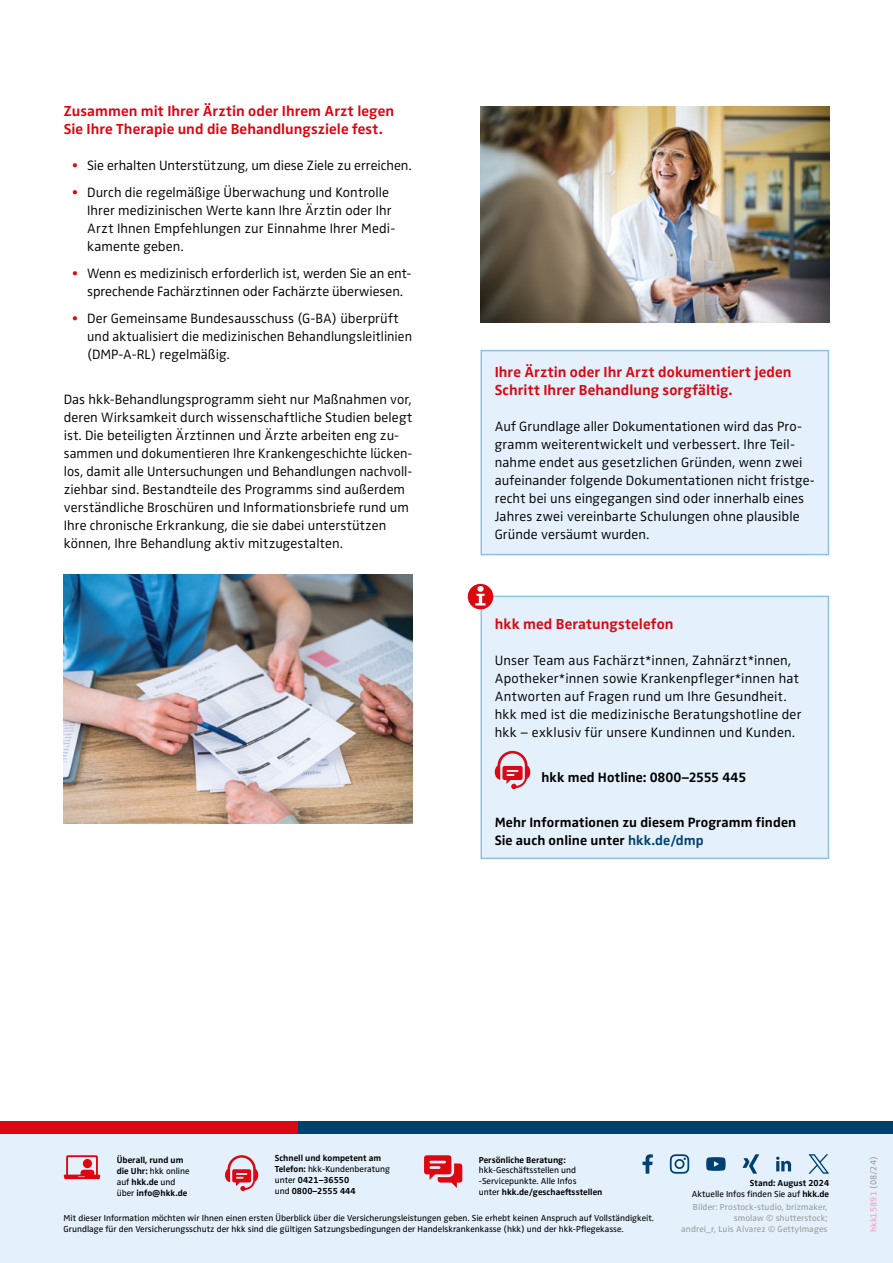
<style>
.page{position:relative;width:893px;height:1263px;background:#fff}
.page>*{position:absolute;margin:0;border:0;box-sizing:border-box;transform-origin:0 0}
.Subline{font:700 15px/18px "Zwo Pro";letter-spacing:.005em;color:#db0812}
.Aufzählung{font:300 13.95px/18px "Zwo Pro";letter-spacing:.005em;color:#000}
.Copy{font:300 13.95px/18px "Zwo Pro";letter-spacing:.015em;color:#000}
.Copy-2{font:700 13.95px/18px "Zwo Pro";letter-spacing:.005em;color:#000}
.Pfeile_rot{font:9px/10.8px "Zwo Pro";color:#000}
.Pfeile_rot-2{font:700 9px/10.8px "Zwo Pro";color:#000}
.Infobox___Aufzaehlung{font:9px/10.8px "Zwo Pro";letter-spacing:.01em;color:#9d9d9c;text-align:right}
.Infobox___Aufzaehlung-2{font:9px "Zwo Pro";letter-spacing:.01em;color:#f39fc5}
.s1{color:#db0812}
.s2{color:#004170}
.s3{font-weight:400}
.s4{font-weight:700}
.s5{color:#9d9d9c}
</style>
<div class="page">
<div style="left:481px;top:596px;width:347px;height:262px;background:#e4f0fb"></div>
<div style="left:480px;top:596px;width:349px;height:263px;border:2px solid #90c0e4"></div>
<svg style="left:495px;top:751px;width:35px;height:38px"></svg>
<div style="left:468px;top:584px;width:25px;height:25px;background:#db0812;border-radius:50%"></div>
<svg style="left:475px;top:586px;width:11px;height:19px"></svg>
<div style="left:298px;top:1121px;width:595px;height:13px;background:#004170"></div>
<div style="left:0;top:1121px;width:298px;height:13px;background:#db0812"></div>
<div style="left:0;top:1134px;width:893px;height:129px;background:#e4f0fb"></div>
<svg style="left:424px;top:1155px;width:38px;height:33px"></svg>
<svg style="left:225px;top:1155px;width:33px;height:36px"></svg>
<div style="left:481px;top:351px;width:347px;height:204px;background:#e4f0fb"></div>
<div style="left:480px;top:350px;width:349px;height:205px;border:2px solid #90c0e4"></div>
<img style="left:64px;top:575px;width:348px;height:248px">
<svg style="left:64px;top:1155px;width:36px;height:24px"></svg>
<svg style="left:743px;top:1154px;width:16px;height:20px"></svg>
<svg style="left:776px;top:1156px;width:15px;height:15px"></svg>
<svg style="left:670px;top:1154px;width:19px;height:20px"></svg>
<svg style="left:706px;top:1157px;width:20px;height:14px"></svg>
<svg style="left:642px;top:1154px;width:11px;height:20px"></svg>
<svg style="left:808px;top:1154px;width:21px;height:20px"></svg>
<img style="left:480px;top:107px;width:349px;height:216px">
<p class="Subline" style="left:64px;top:101px;width:332px">Zusammen mit Ihrer Ärztin oder Ihrem Arzt legen<br>Sie Ihre Therapie und die Behandlungsziele fest.</p>
<p class="Aufzählung" style="left:72px;top:155px;width:341px"><span class="s1">•</span> Sie erhalten Unterstützung, um diese Ziele zu erreichen.</p>
<p class="Aufzählung" style="left:87px;top:182px;width:308px;text-indent:-15px"><span class="s1">•</span> Durch die regelmäßige Überwachung und Kontrolle Ihrer medizinischen Werte kann Ihre Ärztin oder Ihr Arzt Ihnen Empfehlungen zur Einnahme Ihrer Medi&shy;kamente geben.</p>
<p class="Aufzählung" style="left:72px;top:263px;width:341px;text-align:center"><span class="s1">•</span> Wenn es medizinisch erforderlich ist, werden Sie an ent&shy;sprechende Fachärztinnen oder Fachärzte überwiesen.</p>
<p class="Aufzählung" style="left:87px;top:308px;width:326px;text-indent:-15px"><span class="s1">•</span> Der Gemeinsame Bundesausschuss (G-BA) überprüft und aktualisiert die medizinischen Behandlungsleitlinien (DMP-A-RL) regelmäßig.</p>
<p class="Aufzählung" style="left:64px;top:389px;width:350px">Das hkk-Behandlungsprogramm sieht nur Maßnahmen vor, deren Wirksamkeit durch wissenschaftliche Studien belegt ist. Die beteiligten Ärztinnen und Ärzte arbeiten eng zu&shy;sammen und dokumentieren Ihre Krankengeschichte lücken&shy;los, damit alle Untersuchungen und Behandlungen nachvoll&shy;ziehbar sind. Bestandteile des Programms sind außerdem verständliche Broschüren und Informationsbriefe rund um Ihre chronische Erkrankung, die sie dabei unterstützen können, Ihre Behandlung aktiv mitzugestalten.</p>
<p class="Subline" style="left:495px;top:362px;width:298px">Ihre Ärztin oder Ihr Arzt dokumentiert jeden<br>Schritt Ihrer Behandlung sorgfältig.</p>
<p class="Aufzählung" style="left:495px;top:416px;width:322px">Auf Grundlage aller Dokumentationen wird das Pro&shy;gramm weiterentwickelt und verbessert. Ihre Teil&shy;nahme endet aus gesetzlichen Gründen, wenn zwei aufeinander folgende Dokumentationen nicht fristge&shy;recht bei uns eingegangen sind oder innerhalb eines Jahres zwei vereinbarte Schulungen ohne plausible Gründe versäumt wurden.</p>
<p class="Subline" style="left:495px;top:614px;width:180px">hkk med Beratungstelefon</p>
<p class="Copy" style="left:495px;top:650px;width:308px">Unser Team aus Fachärzt*innen, Zahnärzt*innen, Apotheker*innen sowie Krankenpfleger*innen hat Antworten auf Fragen rund um Ihre Gesundheit. hkk med ist die medizinische Beratungshotline der hkk – exklusiv für unsere Kundinnen und Kunden.</p>
<p class="Copy-2" style="left:542px;top:767px;width:206px">hkk med Hotline: 0800–2555 445</p>
<p class="Copy-2" style="left:495px;top:812px;width:303px">Mehr Informationen zu diesem Programm finden<br>Sie auch online unter <span class="s2">hkk.de/dmp</span></p>
<p class="Pfeile_rot-2" style="left:275px;top:1152px;width:117px">Schnell und kompetent am<br>Telefon: <span class="s3">hkk-Kundenberatung unter</span> 0421–36550<br><span class="s3">und</span> 0800–2555 444</p>
<p class="Pfeile_rot" style="left:64px;top:1212px;width:592px">Mit dieser Information möchten wir Ihnen einen ersten Überblick über die Versicherungsleistungen geben. Sie erhebt keinen Anspruch auf Vollständigkeit.</p>
<p class="Pfeile_rot" style="left:64px;top:1223px;width:562px">Grundlage für den Versicherungsschutz der hkk sind die gültigen Satzungsbedingungen der Handelskrankenkasse (hkk) und der hkk-Pflegekasse.</p>
<p class="Pfeile_rot-2" style="left:117px;top:1154px;width:74px">Überall, rund um die Uhr: <span class="s3">hkk online auf</span> hkk.de <span class="s3">und über</span> info@hkk.de</p>
<p class="Pfeile_rot" style="left:479px;top:1153px;width:125px"><span class="s4">Persönliche Beratung: </span>hkk-Geschäftsstellen und -Servicepunkte. Alle Infos<br>unter <span class="s4">hkk.de/geschaeftsstellen</span></p>
<p class="Pfeile_rot-2" style="left:750px;top:1177px;width:81px">Stand: August 2024</p>
<p class="Pfeile_rot" style="left:692px;top:1188px;width:139px">Aktuelle Infos finden Sie auf <span class="s4">hkk.de</span></p>
<p class="Infobox___Aufzaehlung" style="left:693px;top:1201px;width:136px">Bilder: Prostock-studio, brizmaker,</p>
<p class="Infobox___Aufzaehlung" style="left:681px;top:1212px;width:148px">smolaw © shutterstock;<br>andrei_r, Luis Alvarez © GettyImages</p>
<p class="Infobox___Aufzaehlung-2" style="left:866px;top:1232px;width:77px;rotate:-90deg">hkk15891 <span class="s5">(08/24)</span></p>
</div>
